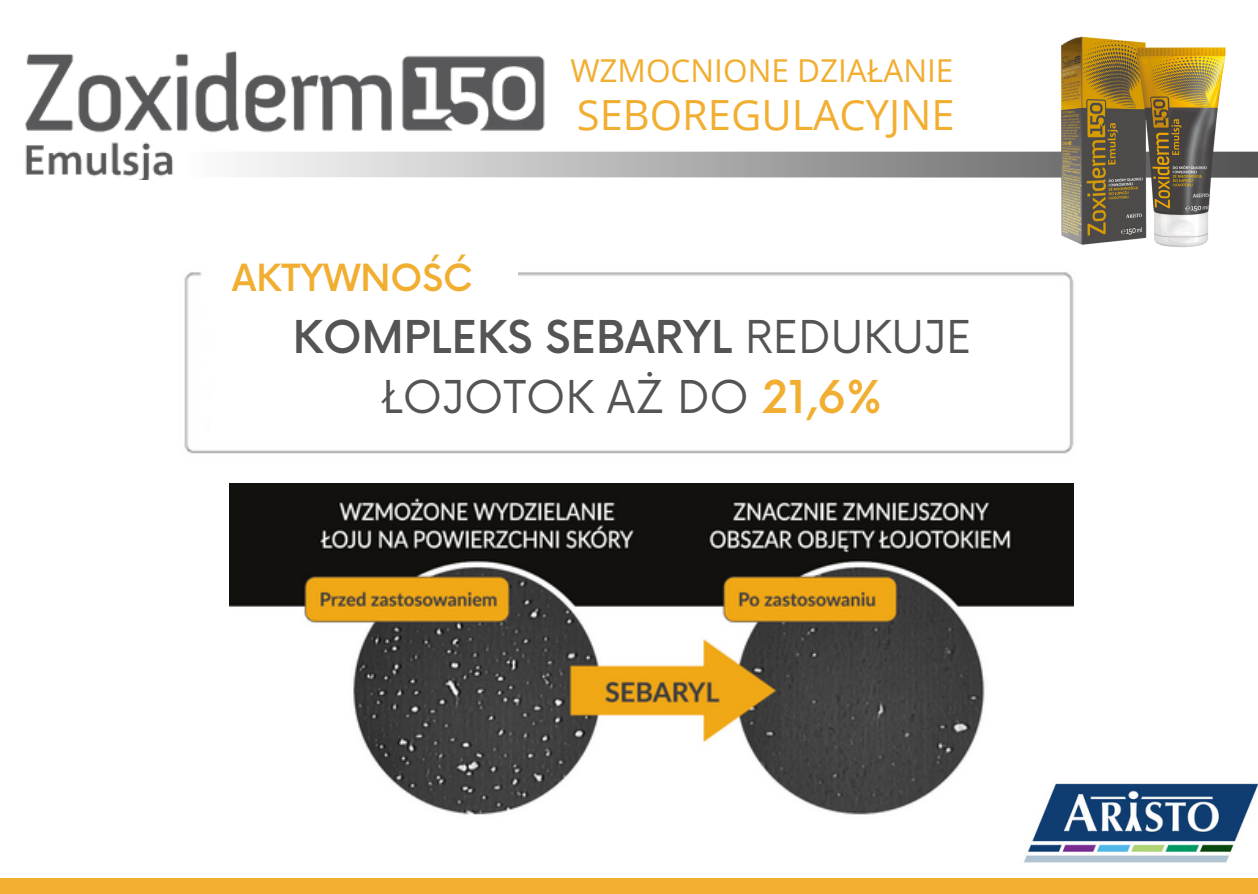
<style>
.page{position:relative;width:1258px;height:894px;background:#fff}
.page>*{position:absolute;margin:0;border:0;box-sizing:border-box;transform-origin:0 0}
.t1{font:44.1px/60.6px "Now";color:#545454;text-align:center}
.t2{font:41.7px "Open Sans";color:#f1ae31}
.t3{font:500 36.3px "Now";color:#f1ae31}
.t4{font:31.5px "Open Sans";color:#f1ae31}
.s1{font-weight:500}
.s2{font-weight:500;color:#f1ae31}
</style>
<div class="page">
<div style="left:0;top:877px;width:1258px;height:16px;background:#f1ae31"></div>
<img style="left:229px;top:483px;width:844px;height:332px">
<img style="left:1019px;top:780px;width:239px;height:83px">
<img style="left:184px;top:272px;width:890px;height:182px">
<div style="left:210px;top:286px;width:816px;height:158px;background:#fff"></div>
<div style="left:210px;top:249px;width:308px;height:63px;background:#fff"></div>
<svg style="left:546px;top:152px;width:712px;height:26px;background:#9e9e9e"></svg>
<img style="left:25px;top:50px;width:521px;height:129px">
<img style="left:1019px;top:36px;width:229px;height:242px">
<p class="t4" style="left:570px;top:49px;width:385px">WZMOCNIONE DZIAŁANIE</p>
<p class="t2" style="left:577px;top:85px;width:379px">SEBOREGULACYJNE</p>
<p class="t3" style="left:232px;top:258px;width:242px">AKTYWNOŚĆ</p>
<p class="t1" style="left:293px;top:308px;width:680px"><span class="s1">KOMPLEKS SEBARYL</span> REDUKUJE<br>ŁOJOTOK AŻ DO <span class="s2">21,6%</span></p>
</div>
